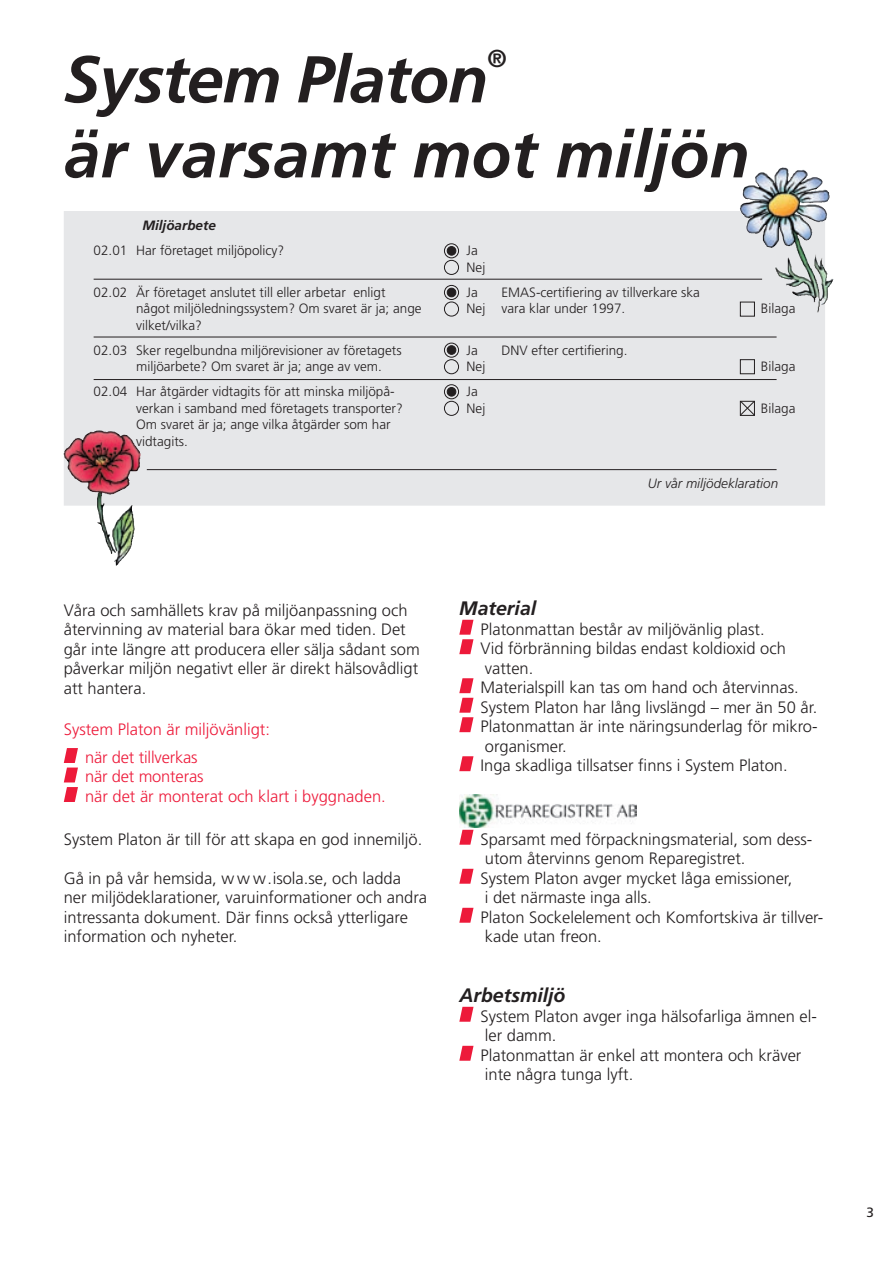
<style>
.page{position:relative;width:893px;height:1263px;background:#fff}
.page>*{position:absolute;margin:0;border:0;box-sizing:border-box;transform-origin:0 0}
.t1{font:italic 700 66px "Frutiger";color:#231f20}
.t2{font:italic 700 66px "Frutiger";letter-spacing:-.02em;color:#231f20}
.t3{font:italic 700 24.45px "Frutiger";color:#231f20}
.t4{font:italic 700 19.5px "Frutiger";color:#231f20}
.t5{font:300 16.5px/19.5px "Frutiger";color:#231f20}
.t6{font:300 16.5px/27.9px "Frutiger";color:#ed1a3a}
.t7{font:300 13.5px/16.5px "Frutiger";color:#231f20}
.t8{font:italic 300 13.5px "Frutiger";color:#231f20}
.t9{font:italic 700 13.5px "Frutiger";color:#231f20}
.t10{font:13.5px "Frutiger";color:#231f20}
</style>
<div class="page">
<div style="left:65px;top:212px;width:759px;height:293px;background:#e6e7e9"></div>
<div style="left:64px;top:211px;width:761px;height:295px;border:2px solid #e6e7e9"></div>
<div style="left:444px;top:243px;width:15px;height:15px;border:1px solid #231f20;border-radius:50%"></div>
<div style="left:447px;top:247px;width:9px;height:8px;background:#231f20;border-radius:50%"></div>
<div style="left:447px;top:246px;width:9px;height:10px;border:1px solid #231f20;border-radius:50%"></div>
<div style="left:444px;top:260px;width:15px;height:15px;border:1px solid #231f20;border-radius:50%"></div>
<div style="left:444px;top:285px;width:15px;height:15px;border:1px solid #231f20;border-radius:50%"></div>
<div style="left:447px;top:288px;width:9px;height:9px;background:#231f20;border-radius:50%"></div>
<div style="left:447px;top:288px;width:9px;height:9px;border:1px solid #231f20;border-radius:50%"></div>
<div style="left:444px;top:302px;width:15px;height:14px;border:1px solid #231f20;border-radius:50%"></div>
<div style="left:444px;top:343px;width:15px;height:15px;border:1px solid #231f20;border-radius:50%"></div>
<div style="left:447px;top:346px;width:9px;height:8px;background:#231f20;border-radius:50%"></div>
<div style="left:447px;top:345px;width:9px;height:10px;border:1px solid #231f20;border-radius:50%"></div>
<div style="left:444px;top:359px;width:15px;height:15px;border:1px solid #231f20;border-radius:50%"></div>
<div style="left:444px;top:384px;width:15px;height:15px;border:1px solid #231f20;border-radius:50%"></div>
<div style="left:447px;top:387px;width:9px;height:9px;background:#231f20;border-radius:50%"></div>
<div style="left:447px;top:387px;width:9px;height:9px;border:1px solid #231f20;border-radius:50%"></div>
<div style="left:444px;top:401px;width:15px;height:15px;border:1px solid #231f20;border-radius:50%"></div>
<div style="left:740px;top:302px;width:15px;height:14px;border:1px solid #231f20"></div>
<div style="left:740px;top:359px;width:15px;height:15px;border:1px solid #231f20"></div>
<svg style="left:740px;top:400px;width:15px;height:16px"></svg>
<hr style="left:94px;top:279px;width:668px;height:1px;background:#231f20">
<hr style="left:94px;top:337px;width:683px;height:1px;background:#231f20">
<hr style="left:94px;top:379px;width:683px;height:1px;background:#231f20">
<hr style="left:147px;top:469px;width:630px;height:1px;background:#231f20">
<svg style="left:64px;top:748px;width:14px;height:54px"></svg>
<img style="left:459px;top:794px;width:177px;height:33px">
<img style="left:64px;top:430px;width:77px;height:124px">
<img style="left:112px;top:505px;width:23px;height:61px">
<img style="left:740px;top:167px;width:93px;height:146px">
<img style="left:782px;top:167px;width:40px;height:25px">
<svg style="left:459px;top:620px;width:14px;height:34px"></svg>
<svg style="left:459px;top:678px;width:14px;height:54px"></svg>
<svg style="left:459px;top:756px;width:14px;height:15px"></svg>
<svg style="left:459px;top:830px;width:14px;height:15px"></svg>
<svg style="left:459px;top:869px;width:14px;height:15px"></svg>
<svg style="left:459px;top:908px;width:14px;height:15px"></svg>
<svg style="left:459px;top:1007px;width:14px;height:15px"></svg>
<svg style="left:459px;top:1046px;width:14px;height:15px"></svg>
<h1 class="t2" style="left:64px;top:41px;width:426px">System Platon</h1>
<h2 class="t3" style="left:487px;top:45px;width:21px">®</h2>
<h1 class="t1" style="left:64px;top:116px;width:687px">är varsamt mot miljön</h1>
<p class="t9" style="left:142px;top:217px;width:75px">Miljöarbete</p>
<p class="t7" style="left:94px;top:242px;width:192px">02.01 Har företaget miljöpolicy?</p>
<p class="t7" style="left:136px;top:284px;width:287px;text-indent:-42px">02.02 Är företaget anslutet till eller arbetar enligt något miljöledningssystem? Om svaret är ja; ange vilket/vilka?</p>
<p class="t7" style="left:136px;top:342px;width:267px;text-indent:-42px">02.03 Sker regelbundna miljörevisioner av företagets miljöarbete? Om svaret är ja; ange av vem.</p>
<p class="t7" style="left:136px;top:383px;width:268px;text-indent:-42px">02.04 Har åtgärder vidtagits för att minska miljöpå&shy;verkan i samband med företagets transporter?<br>Om svaret är ja; ange vilka åtgärder som har vidtagits.</p>
<p class="t7" style="left:467px;top:242px;width:20px">Ja<br>Nej</p>
<p class="t7" style="left:467px;top:284px;width:20px">Ja<br>Nej</p>
<p class="t7" style="left:467px;top:342px;width:20px">Ja<br>Nej</p>
<p class="t7" style="left:467px;top:383px;width:20px">Ja<br>Nej</p>
<p class="t7" style="left:501px;top:284px;width:200px">EMAS-certifiering av tillverkare ska vara klar under 1997.</p>
<p class="t7" style="left:501px;top:342px;width:127px">DNV efter certifiering.</p>
<p class="t7" style="left:761px;top:300px;width:36px">Bilaga</p>
<p class="t7" style="left:761px;top:358px;width:36px">Bilaga</p>
<p class="t7" style="left:761px;top:400px;width:36px">Bilaga</p>
<p class="t8" style="left:648px;top:475px;width:132px">Ur vår miljödeklaration</p>
<p class="t5" style="left:64px;top:600px;width:358px">Våra och samhällets krav på miljöanpassning och återvinning av material bara ökar med tiden. Det går inte längre att producera eller sälja sådant som påverkar miljön negativt eller är direkt hälsovådligt att hantera.</p>
<p class="t6" style="left:85px;top:715px;width:187px;text-indent:-21px">System Platon är miljövänligt: när det tillverkas</p>
<p class="t6" style="left:85px;top:767px;width:302px;line-height:19.5px">när det monteras<br>när det är monterat och klart i byggnaden.</p>
<p class="t5" style="left:64px;top:829px;width:360px">System Platon är till för att skapa en god innemiljö.</p>
<p class="t5" style="left:64px;top:868px;width:365px">Gå in på vår hemsida, w w w.isola.se, och ladda ner miljödeklarationer, varuinformationer och andra intressanta dokument. Där finns också ytterligare information och nyheter.</p>
<p class="t4" style="left:459px;top:597px;width:78px">Material</p>
<p class="t5" style="left:480px;top:619px;width:339px">Platonmattan består av miljövänlig plast.<br>Vid förbränning bildas endast koldioxid och vatten.<br>Materialspill kan tas om hand och återvinnas.<br>System Platon har lång livslängd – mer än 50 år.<br>Platonmattan är inte näringsunderlag för mikro&shy;organismer.<br>Inga skadliga tillsatser finns i System Platon.</p>
<p class="t5" style="left:481px;top:829px;width:344px">Sparsamt med förpackningsmaterial, som dess&shy;utom återvinns genom Reparegistret.<br>System Platon avger mycket låga emissioner,<br>i det närmaste inga alls.<br>Platon Sockelelement och Komfortskiva är tillver&shy;kade utan freon.</p>
<p class="t4" style="left:459px;top:984px;width:108px">Arbetsmiljö</p>
<p class="t5" style="left:481px;top:1006px;width:338px">System Platon avger inga hälsofarliga ämnen el&shy;ler damm.<br>Platonmattan är enkel att montera och kräver inte några tunga lyft.</p>
<p class="t10" style="left:866px;top:1205px;width:9px">3</p>
</div>
